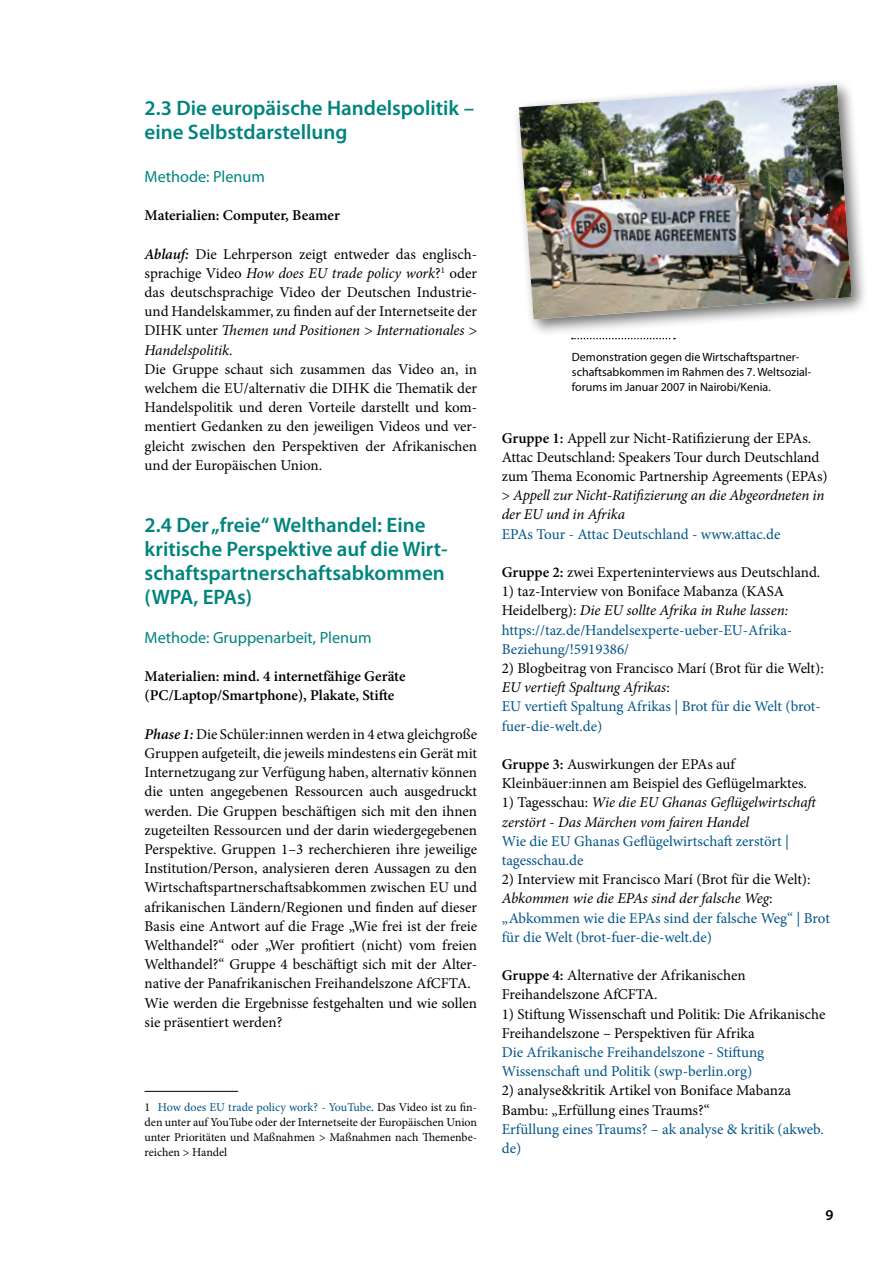
<style>
.page{position:relative;width:893px;height:1263px;background:#fff}
.page>*{position:absolute;margin:0;border:0;box-sizing:border-box;transform-origin:0 0}
.t1{font:600 21px/24px "Myriad Pro";color:#00847d}
.t2{font:16.2px "Myriad Pro";color:#00847d}
.t3{font:15px/19.2px "Minion Pro";color:#000}
.t4{font:15px/19.2px "Minion Pro";color:#005488}
.t5{font:600 15px/19.2px "Minion Pro";color:#000}
.t6{font:italic 15px/19.2px "Minion Pro";letter-spacing:-.005em;color:#000}
.t7{font:600 15px "Myriad Pro";color:#000}
.t8{font:12px/15px "Minion Pro";letter-spacing:-.005em;color:#000;text-align:justify}
.t9{font:12px/15px "Myriad Pro";color:#000}
.s1{font-weight:600;font-style:italic}
.s2{font-style:italic}
.s3{color:#005488}
.s4{font-weight:600}
.s5{color:#000}
.s6{font-style:italic;color:#000}
.s7{font-style:normal}
</style>
<div class="page">
<hr style="left:145px;top:1091px;width:93px;height:1px;background:#000">
<div style="left:512px;top:78px;width:358px;height:259px;background:#000;opacity:.58"></div>
<img style="left:519px;top:85px;width:333px;height:234px">
<svg style="left:572px;top:338px;width:103px;height:1px"></svg>
<h1 class="t1" style="left:145px;top:95px;width:331px">2.3 Die europäische Handelspolitik – eine Selbstdarstellung</h1>
<p class="t2" style="left:145px;top:166px;width:122px">Methode: Plenum</p>
<p class="t5" style="left:145px;top:206px;width:197px">Materialien: Computer, Beamer</p>
<p class="t3" style="left:145px;top:244px;width:334px;text-align:justify"><span class="s1">Ablauf:</span> Die Lehrperson zeigt entweder das englisch&shy;sprachige Video <span class="s2">How does EU trade policy work</span>?<sup>1</sup> oder das deutschsprachige Video der Deutschen Industrie&shy;und Handelskammer, zu finden auf der Internetseite der DIHK unter <span class="s2">Themen und Positionen &gt; Internationales &gt; Handelspolitik.</span></p>
<p class="t3" style="left:145px;top:359px;width:334px;text-align:justify">Die Gruppe schaut sich zusammen das Video an, in welchem die EU/alternativ die DIHK die Thematik der Handelspolitik und deren Vorteile darstellt und kom&shy;mentiert Gedanken zu den jeweiligen Videos und ver&shy;gleicht zwischen den Perspektiven der Afrikanischen und der Europäischen Union.</p>
<h1 class="t1" style="left:145px;top:513px;width:305px">2.4 Der „freie“ Welthandel: Eine kritische Perspektive auf die Wirt&shy;schaftspartnerschaftsabkommen (WPA, EPAs)</h1>
<p class="t2" style="left:145px;top:627px;width:229px">Methode: Gruppenarbeit, Plenum</p>
<p class="t5" style="left:145px;top:667px;width:262px">Materialien: mind. 4 internetfähige Geräte (PC/Laptop/Smartphone), Plakate, Stifte</p>
<p class="t3" style="left:145px;top:724px;width:334px"><span class="s1">Phase 1:</span> Die Schüler:innen werden in 4 etwa gleichgroße Gruppen aufgeteilt, die jeweils mindestens ein Gerät mit Internetzugang zur Verfügung haben, alternativ können die unten angegebenen Ressourcen auch ausgedruckt werden. Die Gruppen beschäftigen sich mit den ihnen zugeteilten Ressourcen und der darin wiedergegebenen Perspektive. Gruppen 1–3 recherchieren ihre jeweilige Institution/Person, analysieren deren Aussagen zu den Wirtschaftspartnerschaftsabkommen zwischen EU und afrikanischen Ländern/Regionen und finden auf dieser Basis eine Antwort auf die Frage „Wie frei ist der freie Welthandel?“ oder „Wer profitiert (nicht) vom freien Welthandel?“ Gruppe 4 beschäftigt sich mit der Alter&shy;native der Panafrikanischen Freihandelszone AfCFTA.<br>Wie werden die Ergebnisse festgehalten und wie sollen sie präsentiert werden?</p>
<p class="t8" style="left:145px;top:1099px;width:334px">1 <span class="s3">How does EU trade policy work? - YouTube</span>. Das Video ist zu fin&shy;den unter auf YouTube oder der Internetseite der Europäischen Union unter Prioritäten und Maßnahmen &gt; Maßnahmen nach Themenbe&shy;reichen &gt; Handel</p>
<p class="t9" style="left:572px;top:349px;width:241px">Demonstration gegen die Wirtschaftspartner&shy;schaftsabkommen im Rahmen des 7. Weltsozial&shy;forums im Januar 2007 in Nairobi/Kenia.</p>
<p class="t3" style="left:502px;top:428px;width:327px"><span class="s4">Gruppe 1:</span> Appell zur Nicht-Ratifizierung der EPAs.<br>Attac Deutschland: Speakers Tour durch Deutschland zum Thema Economic Partnership Agreements (EPAs) &gt; <span class="s2">Appell zur Nicht-Ratifizierung an die Abgeordneten in der EU und in Afrika</span></p>
<p class="t4" style="left:502px;top:524px;width:280px">EPAs Tour - Attac Deutschland - www.attac.de</p>
<p class="t3" style="left:502px;top:563px;width:320px"><span class="s4">Gruppe 2:</span> zwei Experteninterviews aus Deutschland.</p>
<p class="t4" style="left:502px;top:582px;width:292px"><span class="s5">1) taz-Interview von Boniface Mabanza (KASA Heidelberg):</span> <span class="s6">Die EU sollte Afrika in Ruhe lassen: </span>https://taz.de/Handelsexperte-ueber-EU-Afrika-Beziehung/!5919386/</p>
<p class="t4" style="left:502px;top:659px;width:323px"><span class="s5">2) Blogbeitrag von Francisco Marí (Brot für die Welt):<br></span><span class="s6">EU vertieft Spaltung Afrikas</span><span class="s5">:<br></span>EU vertieft Spaltung Afrikas | Brot für die Welt (brot&shy;fuer-die-welt.de)</p>
<p class="t3" style="left:502px;top:755px;width:307px"><span class="s4">Gruppe 3:</span> Auswirkungen der EPAs auf<br>Kleinbäuer:innen am Beispiel des Geflügelmarktes.</p>
<p class="t6" style="left:502px;top:793px;width:318px"><span class="s7">1) Tagesschau:</span> Wie die EU Ghanas Geflügelwirtschaft zerstört - Das Märchen vom fairen Handel</p>
<p class="t4" style="left:502px;top:831px;width:289px">Wie die EU Ghanas Geflügelwirtschaft zerstört | tagesschau.de</p>
<p class="t4" style="left:502px;top:870px;width:330px"><span class="s5">2) Interview mit Francisco Marí (Brot für die Welt):<br></span><span class="s6">Abkommen wie die EPAs sind der falsche Weg</span><span class="s5">: </span>„Abkommen wie die EPAs sind der falsche Weg“ | Brot für die Welt (brot-fuer-die-welt.de)</p>
<p class="t3" style="left:502px;top:966px;width:245px"><span class="s4">Gruppe 4:</span> Alternative der Afrikanischen<br>Freihandelszone AfCFTA.</p>
<p class="t3" style="left:502px;top:1004px;width:325px">1) Stiftung Wissenschaft und Politik: Die Afrikanische<br>Freihandelszone – Perspektiven für Afrika</p>
<p class="t4" style="left:502px;top:1043px;width:264px">Die Afrikanische Freihandelszone - Stiftung<br>Wissenschaft und Politik (swp-berlin.org)</p>
<p class="t3" style="left:502px;top:1081px;width:291px">2) analyse&amp;kritik Artikel von Boniface Mabanza<br>Bambu: „Erfüllung eines Traums?“</p>
<p class="t4" style="left:502px;top:1119px;width:324px">Erfüllung eines Traums? – ak analyse &amp; kritik (akweb. de)</p>
<p class="t7" style="left:825px;top:1205px;width:10px">9</p>
</div>
